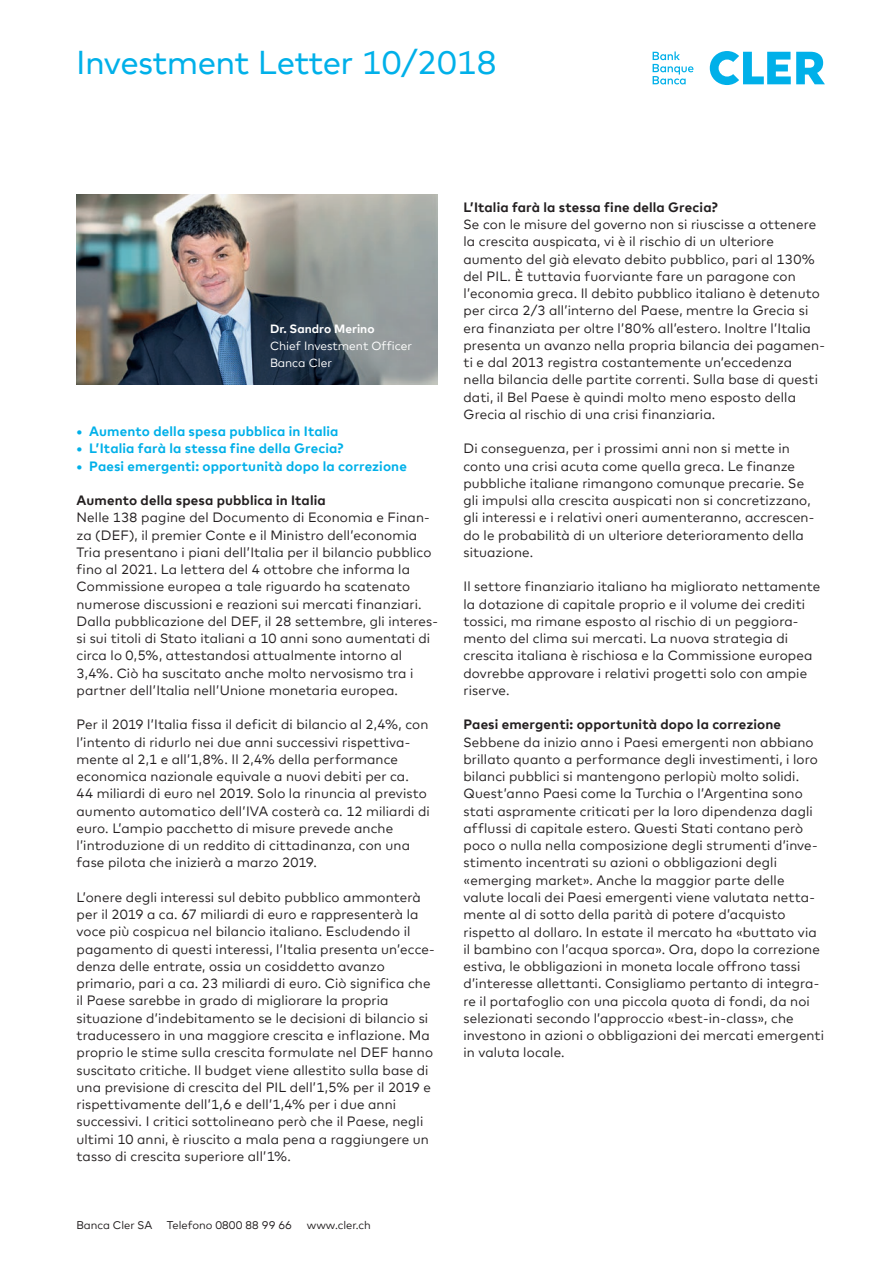
<style>
.page{position:relative;width:893px;height:1263px;background:#fff}
.page>*{position:absolute;margin:0;border:0;box-sizing:border-box;transform-origin:0 0}
.t1{font:33px "Cler Mark Headline";color:#00b0e9}
.t2{font:13.5px/17.2px "Cler Mark Text";letter-spacing:.01em;color:#231f20}
.t3{font:700 13.5px "Cler Mark Text";letter-spacing:.01em;color:#00b0e9}
.t4{font:700 13.5px "Cler Mark Text";letter-spacing:.01em;color:#231f20}
.t5{font:12px/17.2px "Cler Mark Text";color:#fff}
.t6{font:700 12px "Cler Mark Text";color:#fff}
.t7{font:11.25px "Cler Mark Text";color:#231f20}
</style>
<div class="page">
<svg style="left:653px;top:52px;width:40px;height:32px"></svg>
<svg style="left:710px;top:51px;width:115px;height:34px"></svg>
<img style="left:77px;top:195px;width:361px;height:189px">
<h1 class="t1" style="left:77px;top:37px;width:421px">Investment Letter 10/2018</h1>
<p class="t6" style="left:270px;top:319px;width:106px">Dr. Sandro Merino</p>
<p class="t5" style="left:270px;top:336px;width:143px">Chief Investment Officer<br>Banca Cler</p>
<p class="t3" style="left:77px;top:421px;width:264px">• Aumento della spesa pubblica in Italia</p>
<p class="t3" style="left:77px;top:438px;width:269px">• L’Italia farà la stessa fine della Grecia?</p>
<p class="t3" style="left:77px;top:455px;width:332px">• Paesi emergenti: opportunità dopo la correzione</p>
<p class="t4" style="left:77px;top:490px;width:251px">Aumento della spesa pubblica in Italia</p>
<p class="t2" style="left:77px;top:508px;width:363px">Nelle 138 pagine del Documento di Economia e Finan&shy;za (DEF), il premier Conte e il Ministro dell’economia Tria presentano i piani dell’Italia per il bilancio pubblico fino al 2021. La lettera del 4 ottobre che informa la Commissione europea a tale riguardo ha scatenato numerose discussioni e reazioni sui mercati finanziari.<br>Dalla pubblicazione del DEF, il 28 settembre, gli interes&shy;si sui titoli di Stato italiani a 10 anni sono aumentati di circa lo 0,5%, attestandosi attualmente intorno al 3,4%. Ciò ha suscitato anche molto nervosismo tra i partner dell’Italia nell’Unione monetaria europea.</p>
<p class="t2" style="left:77px;top:715px;width:355px">Per il 2019 l’Italia fissa il deficit di bilancio al 2,4%, con l’intento di ridurlo nei due anni successivi rispettiva&shy;mente al 2,1 e all’1,8%. Il 2,4% della performance economica nazionale equivale a nuovi debiti per ca.<br>44 miliardi di euro nel 2019. Solo la rinuncia al previsto aumento automatico dell’IVA costerà ca. 12 miliardi di euro. L’ampio pacchetto di misure prevede anche l’introduzione di un reddito di cittadinanza, con una fase pilota che inizierà a marzo 2019.</p>
<p class="t2" style="left:77px;top:887px;width:360px">L’onere degli interessi sul debito pubblico ammonterà per il 2019 a ca. 67 miliardi di euro e rappresenterà la voce più cospicua nel bilancio italiano. Escludendo il pagamento di questi interessi, l’Italia presenta un’ecce&shy;denza delle entrate, ossia un cosiddetto avanzo primario, pari a ca. 23 miliardi di euro. Ciò significa che il Paese sarebbe in grado di migliorare la propria situazione d’indebitamento se le decisioni di bilancio si traducessero in una maggiore crescita e inflazione. Ma proprio le stime sulla crescita formulate nel DEF hanno suscitato critiche. Il budget viene allestito sulla base di una previsione di crescita del PIL dell’1,5% per il 2019 e rispettivamente dell’1,6 e dell’1,4% per i due anni successivi. I critici sottolineano però che il Paese, negli ultimi 10 anni, è riuscito a mala pena a raggiungere un tasso di crescita superiore all’1%.</p>
<p class="t7" style="left:77px;top:1216px;width:77px">Banca Cler SA</p>
<p class="t7" style="left:167px;top:1216px;width:127px">Telefono 0800 88 99 66</p>
<p class="t7" style="left:307px;top:1216px;width:66px">www.cler.ch</p>
<p class="t4" style="left:463px;top:197px;width:256px">L’Italia farà la stessa fine della Grecia?</p>
<p class="t2" style="left:463px;top:215px;width:363px">Se con le misure del governo non si riuscisse a ottenere la crescita auspicata, vi è il rischio di un ulteriore aumento del già elevato debito pubblico, pari al 130% del PIL. È tuttavia fuorviante fare un paragone con l’economia greca. Il debito pubblico italiano è detenuto per circa 2/3 all’interno del Paese, mentre la Grecia si era finanziata per oltre l’80% all’estero. Inoltre l’Italia presenta un avanzo nella propria bilancia dei pagamen&shy;ti e dal 2013 registra costantemente un’eccedenza nella bilancia delle partite correnti. Sulla base di questi dati, il Bel Paese è quindi molto meno esposto della Grecia al rischio di una crisi finanziaria.</p>
<p class="t2" style="left:463px;top:439px;width:352px">Di conseguenza, per i prossimi anni non si mette in conto una crisi acuta come quella greca. Le finanze pubbliche italiane rimangono comunque precarie. Se gli impulsi alla crescita auspicati non si concretizzano, gli interessi e i relativi oneri aumenteranno, accrescen&shy;do le probabilità di un ulteriore deterioramento della situazione.</p>
<p class="t2" style="left:463px;top:577px;width:358px">Il settore finanziario italiano ha migliorato nettamente la dotazione di capitale proprio e il volume dei crediti tossici, ma rimane esposto al rischio di un peggiora&shy;mento del clima sui mercati. La nuova strategia di crescita italiana è rischiosa e la Commissione europea dovrebbe approvare i relativi progetti solo con ampie riserve.</p>
<p class="t4" style="left:463px;top:714px;width:319px">Paesi emergenti: opportunità dopo la correzione</p>
<p class="t2" style="left:463px;top:732px;width:362px">Sebbene da inizio anno i Paesi emergenti non abbiano brillato quanto a performance degli investimenti, i loro bilanci pubblici si mantengono perlopiù molto solidi.<br>Quest’anno Paesi come la Turchia o l’Argentina sono stati aspramente criticati per la loro dipendenza dagli afflussi di capitale estero. Questi Stati contano però poco o nulla nella composizione degli strumenti d’inve&shy;stimento incentrati su azioni o obbligazioni degli «emerging market». Anche la maggior parte delle valute locali dei Paesi emergenti viene valutata netta&shy;mente al di sotto della parità di potere d’acquisto rispetto al dollaro. In estate il mercato ha «buttato via il bambino con l’acqua sporca». Ora, dopo la correzione estiva, le obbligazioni in moneta locale offrono tassi d’interesse allettanti. Consigliamo pertanto di integra&shy;re il portafoglio con una piccola quota di fondi, da noi selezionati secondo l’approccio «best-in-class», che investono in azioni o obbligazioni dei mercati emergenti in valuta locale.</p>
</div>
